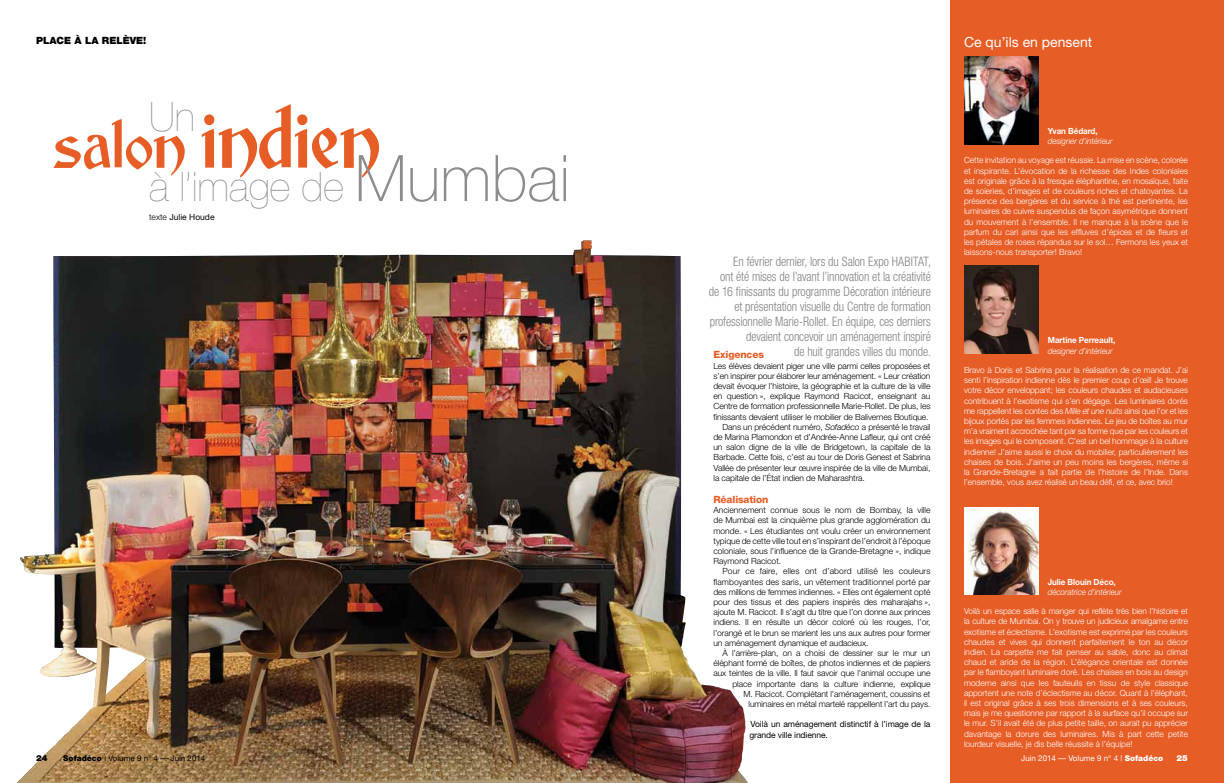
<style>
.page{position:relative;width:1224px;height:783px;background:#fff}
.page>*{position:absolute;margin:0;border:0;box-sizing:border-box;transform-origin:0 0}
.t1{font:82.3px "aka Potsley";letter-spacing:-.02em;color:#e75d26}
.t2{font:100 64.3px "Helvetica Neue";color:#8a8c8e}
.t3{font:200 40.7px "Helvetica Neue";color:#8a8c8e}
.t4{font:14px "Helvetica Neue";color:#fff}
.t5{font:300 condensed 13px/15px "Helvetica Neue";letter-spacing:-.01em;color:#808285;text-align:right;scale:.93 1}
.t6{font:800 10px "Helvetica Neue";letter-spacing:-.01em;color:#e75d26}
.t7{font:900 10px "Helvetica Neue";color:#000}
.t8{font:300 8.5px/10.2px "Helvetica Neue";color:#fff;text-align:justify}
.t9{font:300 8.5px/10.2px "Helvetica Neue";letter-spacing:-.01em;color:#000;text-align:justify}
.t10{font:8.5px/10.2px "Helvetica Neue";letter-spacing:-.01em;color:#000}
.t11{font:italic 300 8.5px "Helvetica Neue";letter-spacing:-.01em;color:#fff;scale:.95 1}
.t12{font:700 8.5px "Helvetica Neue";letter-spacing:-.01em;color:#fff;scale:.95 1}
.t13{font:900 8.3px "Helvetica Neue";color:#000}
.t14{font:900 8.3px "Helvetica Neue";color:#fff}
.t15{font:8px "Helvetica Neue";color:#000}
.t16{font:8px "Helvetica Neue";color:#fff}
.s1{font-size:66px}
.s2{font-weight:300}
.s3{font-style:italic}
.s4{font-weight:900}
</style>
<div class="page">
<img style="left:17px;top:240px;width:731px;height:543px">
<div style="left:950px;top:0;width:274px;height:783px;background:#e75d26"></div>
<img style="left:964px;top:56px;width:75px;height:88px">
<img style="left:964px;top:266px;width:75px;height:88px">
<img style="left:964px;top:507px;width:75px;height:88px">
<p class="t7" style="left:36px;top:34px;width:112px">PLACE À LA RELÈVE!</p>
<h3 class="t3" style="left:149px;top:93px;width:48px">Un</h3>
<h1 class="t1" style="left:52px;top:104px;width:332px"><span class="s1">salon</span> indien</h1>
<p class="t10" style="left:149px;top:212px;width:67px"><span class="s2">texte</span> Julie Houde</p>
<h2 class="t2" style="left:355px;top:141px;width:217px">Mumbai</h2>
<h3 class="t3" style="left:149px;top:163px;width:196px">à l’image de</h3>
<p class="t5" style="left:709px;top:254px;width:240px">En février dernier, lors du Salon Expo HABITAT,<br>ont été mises de l’avant l’innovation et la créativité de 16 finissants du programme Décoration intérieure et présentation visuelle du Centre de formation professionnelle Marie-Rollet. En équipe, ces derniers devaient concevoir un aménagement inspiré</p>
<p class="t6" style="left:714px;top:349px;width:52px">Exigences</p>
<h3 class="t5" style="left:794px;top:344px;width:149px">de huit grandes villes du monde.</h3>
<p class="t9" style="left:714px;top:360px;width:218px">Les élèves devaient piger une ville parmi celles proposées et</p>
<p class="t9" style="left:714px;top:370px;width:218px">s’en inspirer pour élaborer leur aménagement. « Leur création</p>
<p class="t9" style="left:714px;top:381px;width:218px">devait évoquer l’histoire, la géographie et la culture de la ville</p>
<p class="t9" style="left:714px;top:391px;width:218px">en question », explique Raymond Racicot, enseignant au</p>
<p class="t9" style="left:714px;top:401px;width:218px">Centre de formation professionnelle Marie-Rollet. De plus, les</p>
<p class="t9" style="left:714px;top:411px;width:217px">finissants devaient utiliser le mobilier de Balivernes Boutique.</p>
<p class="t9" style="left:723px;top:421px;width:210px">Dans un précédent numéro, <span class="s3">Sofadéco</span> a présenté le travail</p>
<p class="t9" style="left:714px;top:432px;width:218px">de Marina Plamondon et d’Andrée-Anne Lafleur, qui ont créé</p>
<p class="t9" style="left:714px;top:442px;width:218px">un salon digne de la ville de Bridgetown, la capitale de la</p>
<p class="t9" style="left:714px;top:452px;width:219px">Barbade. Cette fois, c’est au tour de Doris Genest et Sabrina</p>
<p class="t9" style="left:714px;top:462px;width:218px">Vallée de présenter leur œuvre inspirée de la ville de Mumbai,</p>
<p class="t9" style="left:714px;top:472px;width:153px">la capitale de l’État indien de Maharashtra.</p>
<p class="t6" style="left:714px;top:493px;width:56px">Réalisation</p>
<p class="t9" style="left:714px;top:505px;width:219px">Anciennement connue sous le nom de Bombay, la ville de Mumbai est la cinquième plus grande agglomération du monde. « Les étudiantes ont voulu créer un environnement typique de cette ville tout en s’inspirant de l’endroit à l’époque coloniale, sous l’influence de la Grande-Bretagne », indique Raymond Racicot.</p>
<p class="t9" style="left:714px;top:566px;width:219px;text-indent:9px">Pour ce faire, elles ont d’abord utilisé les couleurs flamboyantes des saris, un vêtement traditionnel porté par des millions de femmes indiennes. « Elles ont également opté pour des tissus et des papiers inspirés des maharajahs », ajoute M. Racicot. Il s’agit du titre que l’on donne aux princes indiens. Il en résulte un décor coloré où les rouges, l’or, l’orangé et le brun se marient les uns aux autres pour former un aménagement dynamique et audacieux.</p>
<p class="t9" style="left:714px;top:648px;width:219px;text-align:right">À l’arrière-plan, on a choisi de dessiner sur le mur un éléphant formé de boîtes, de photos indiennes et de papiers aux teintes de la ville. Il faut savoir que l’animal occupe une place importante dans la culture indienne, explique<br>M. Racicot. Complétant l’aménagement, coussins et luminaires en métal martelé rappellent l’art du pays.</p>
<p class="t10" style="left:750px;top:719px;width:183px">Voilà un aménagement distinctif à l’image de la grande ville indienne.</p>
<h3 class="t4" style="left:964px;top:34px;width:130px">Ce qu’ils en pensent</h3>
<p class="t12" style="left:1048px;top:126px;width:54px">Yvan Bédard,</p>
<p class="t11" style="left:1048px;top:136px;width:70px">designer d’intérieur</p>
<p class="t8" style="left:964px;top:155px;width:225px">Cette invitation au voyage est réussie. La mise en scène, colorée et inspirante. L’évocation de la richesse des Indes coloniales est originale grâce à la fresque éléphantine, en mosaïque, faite de soieries, d’images et de couleurs riches et chatoyantes. La présence des bergères et du service à thé est pertinente, les luminaires de cuivre suspendus de façon asymétrique donnent du mouvement à l’ensemble. Il ne manque à la scène que le parfum du cari ainsi que les effluves d’épices et de fleurs et les pétales de roses répandus sur le sol… Fermons les yeux et laissons-nous transporter! Bravo!</p>
<p class="t12" style="left:1048px;top:335px;width:73px">Martine Perreault,</p>
<p class="t11" style="left:1048px;top:346px;width:70px">designer d’intérieur</p>
<p class="t8" style="left:964px;top:365px;width:225px">Bravo à Doris et Sabrina pour la réalisation de ce mandat. J’ai senti l’inspiration indienne dès le premier coup d’œil! Je trouve votre décor enveloppant; les couleurs chaudes et audacieuses contribuent à l’exotisme qui s’en dégage. Les luminaires dorés me rappellent les contes des <span class="s3">Mille et une nuits</span> ainsi que l’or et les bijoux portés par les femmes indiennes. Le jeu de boîtes au mur m’a vraiment accrochée tant par sa forme que par les couleurs et les images qui le composent. C’est un bel hommage à la culture indienne! J’aime aussi le choix du mobilier, particulièrement les chaises de bois. J’aime un peu moins les bergères, même si la Grande-Bretagne a fait partie de l’histoire de l’Inde. Dans l’ensemble, vous avez réalisé un beau défi, et ce, avec brio!</p>
<p class="t12" style="left:1048px;top:576px;width:73px">Julie Blouin Déco,</p>
<p class="t11" style="left:1048px;top:587px;width:79px">décoratrice d’intérieur</p>
<p class="t8" style="left:964px;top:606px;width:225px">Voilà un espace salle à manger qui reflète très bien l’histoire et la culture de Mumbai. On y trouve un judicieux amalgame entre exotisme et éclectisme. L’exotisme est exprimé par les couleurs chaudes et vives qui donnent parfaitement le ton au décor indien. La carpette me fait penser au sable, donc au climat chaud et aride de la région. L’élégance orientale est donnée par le flamboyant luminaire doré. Les chaises en bois au design moderne ainsi que les fauteuils en tissu de style classique apportent une note d’éclectisme au décor. Quant à l’éléphant, il est original grâce à ses trois dimensions et à ses couleurs, mais je me questionne par rapport à la surface qu’il occupe sur le mur. S’il avait été de plus petite taille, on aurait pu apprécier davantage la dorure des luminaires. Mis à part cette petite lourdeur visuelle, je dis belle réussite à l’équipe!</p>
<p class="t13" style="left:36px;top:753px;width:13px">24</p>
<p class="t15" style="left:63px;top:753px;width:144px"><span class="s4">Sofadéco</span> | Volume 9 n° 4 — Juin 2014</p>
<p class="t16" style="left:1021px;top:753px;width:144px">Juin 2014 — Volume 9 n° 4 | <span class="s4">Sofadéco</span></p>
<p class="t14" style="left:1177px;top:753px;width:13px">25</p>
</div>
